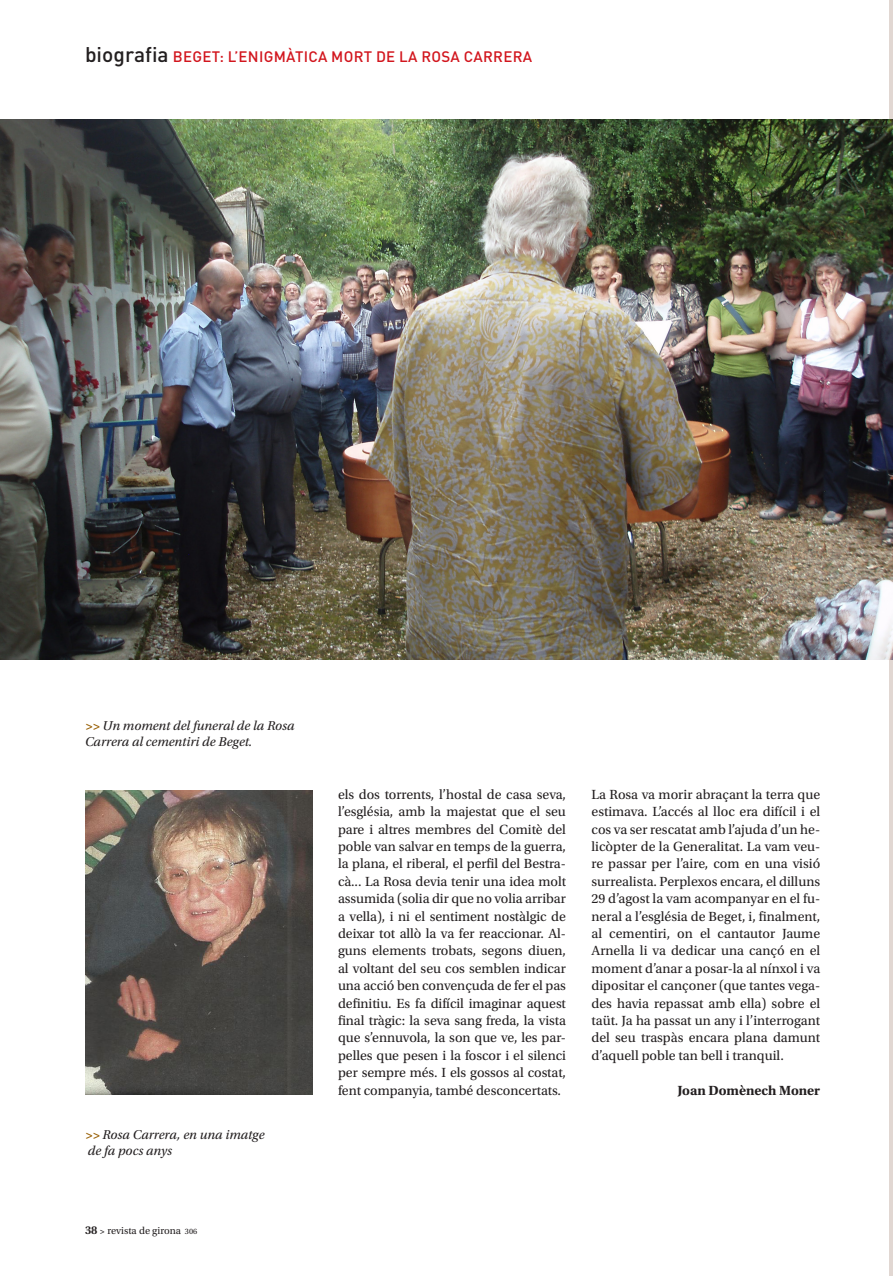
<style>
.page{position:relative;width:893px;height:1276px;background:#fff}
.page>*{position:absolute;margin:0;border:0;box-sizing:border-box;transform-origin:0 0}
.t1{font:500 15px "DIN Pro";letter-spacing:.02em;color:#d2161e}
.t2{font:13.95px/17.4px "Utopia Std";letter-spacing:-.005em;color:#231f20;text-align:justify}
.t3{font:700 13.95px "Utopia Std";letter-spacing:-.005em;color:#231f20}
.t4{font:italic 13.5px "Utopia Std";color:#231f20}
.t5{font:10.5px "Utopia Std";color:#231f20}
.s1{font-size:21px;color:#231f20}
.s2{font-weight:600;color:#985f04}
.s3{font-weight:600;font-size:12px}
.s4{font-weight:600;font-size:9px}
.s5{font-size:8.25px}
</style>
<div class="page">
<hr style="left:890px;top:0;width:3px;height:1276px;background:#e1d7d2">
<img style="left:0;top:120px;width:893px;height:539px">
<img style="left:85px;top:790px;width:228px;height:304px">
<p class="t1" style="left:85px;top:44px;width:449px"><span class="s1">biografia</span> BEGET: L’ENIGMÀTICA MORT DE LA ROSA CARRERA</p>
<p class="t4" style="left:85px;top:718px;width:211px"><span class="s2">&gt;&gt;</span> Un moment del funeral de la Rosa</p>
<p class="t4" style="left:85px;top:734px;width:169px">Carrera al cementiri de Beget.</p>
<p class="t4" style="left:85px;top:1127px;width:181px"><span class="s2">&gt;&gt;</span> Rosa Carrera, en una imatge</p>
<p class="t4" style="left:88px;top:1143px;width:86px">de fa pocs anys</p>
<p class="t5" style="left:85px;top:1224px;width:114px"><span class="s3">38</span> <span class="s4">&gt;</span> revista de girona <span class="s5">306</span></p>
<p class="t2" style="left:338px;top:785px;width:229px">els dos torrents, l’hostal de casa seva, l’església, amb la majestat que el seu pare i altres membres del Comitè del poble van salvar en temps de la guerra, la plana, el riberal, el perfil del Bestra&shy;cà... La Rosa devia tenir una idea molt assumida (solia dir que no volia arribar a vella), i ni el sentiment nostàlgic de deixar tot allò la va fer reaccionar. Al&shy;guns elements trobats, segons diuen, al voltant del seu cos semblen indicar una acció ben convençuda de fer el pas definitiu. Es fa difícil imaginar aquest final tràgic: la seva sang freda, la vista que s’ennuvola, la son que ve, les par&shy;pelles que pesen i la foscor i el silenci per sempre més. I els gossos al costat, fent companyia, també desconcertats.</p>
<p class="t2" style="left:591px;top:785px;width:230px">La Rosa va morir abraçant la terra que estimava. L’accés al lloc era difícil i el cos va ser rescatat amb l’ajuda d’un he&shy;licòpter de la Generalitat. La vam veu&shy;re passar per l’aire, com en una visió surrealista. Perplexos encara, el dilluns 29 d’agost la vam acompanyar en el fu&shy;neral a l’església de Beget, i, finalment, al cementiri, on el cantautor Jaume Arnella li va dedicar una cançó en el moment d’anar a posar-la al nínxol i va dipositar el cançoner (que tantes vega&shy;des havia repassat amb ella) sobre el taüt. Ja ha passat un any i l’interrogant del seu traspàs encara plana damunt d’aquell poble tan bell i tranquil.</p>
<p class="t3" style="left:677px;top:1082px;width:144px">Joan Domènech Moner</p>
</div>
